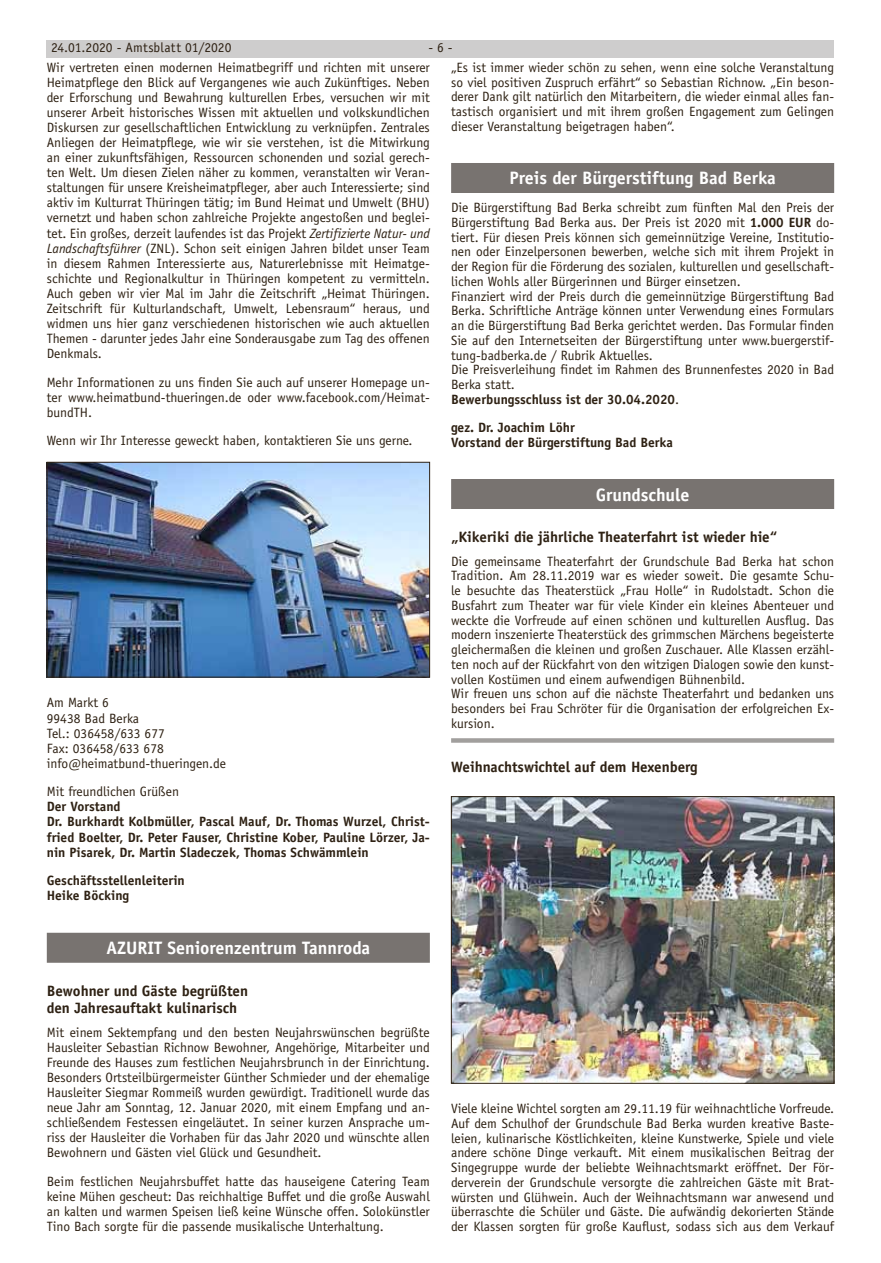
<style>
.page{position:relative;width:881px;height:1263px;background:#fff}
.page>*{position:absolute;margin:0;border:0;box-sizing:border-box;transform-origin:0 0}
.t1{font:700 18px "Officina Sans LT";color:#fff}
.t2{font:700 15px/16.6px "Officina Sans LT";color:#2e2113}
.t3{font:13.5px/15px "Officina Sans LT";color:#2e2113;text-align:justify}
.t4{font:700 13.5px/15px "Officina Sans LT";color:#2e2113}
.s1{font-weight:700}
.s2{font-style:italic}
</style>
<div class="page">
<div style="left:47px;top:40px;width:786px;height:17px;background:#cecdcd"></div>
<div style="left:451px;top:163px;width:382px;height:30px;background:#787370"></div>
<div style="left:451px;top:479px;width:382px;height:30px;background:#787370"></div>
<div style="left:451px;top:738px;width:382px;height:5px;background:#a19f9d"></div>
<img style="left:453px;top:798px;width:378px;height:283px">
<div style="left:451px;top:796px;width:382px;height:287px;border:1px solid #2e2113"></div>
<div style="left:47px;top:933px;width:382px;height:30px;background:#787370"></div>
<img style="left:49px;top:464px;width:378px;height:211px">
<div style="left:47px;top:462px;width:382px;height:215px;border:1px solid #2e2113"></div>
<p class="t3" style="left:51px;top:40px;width:182px">24.01.2020 - Amtsblatt 01/2020</p>
<p class="t3" style="left:451px;top:38px;width:384px;line-height:19.4px;text-indent:-23px">- 6 -<br>„Es ist immer wieder schön zu sehen, wenn eine solche Veranstaltung</p>
<p class="t3" style="left:451px;top:75px;width:384px">so viel positiven Zuspruch erfährt“ so Sebastian Richnow. „Ein beson&shy;derer Dank gilt natürlich den Mitarbeitern, die wieder einmal alles fan&shy;tastisch organisiert und mit ihrem großen Engagement zum Gelingen dieser Veranstaltung beigetragen haben“.</p>
<h1 class="t1" style="left:509px;top:167px;width:268px">Preis der Bürgerstiftung Bad Berka</h1>
<p class="t3" style="left:451px;top:200px;width:384px;text-align:left">Die Bürgerstiftung Bad Berka schreibt zum fünften Mal den Preis der Bürgerstiftung Bad Berka aus. Der Preis ist 2020 mit <span class="s1">1.000 EUR</span> do&shy;tiert. Für diesen Preis können sich gemeinnützige Vereine, Institutio&shy;nen oder Einzelpersonen bewerben, welche sich mit ihrem Projekt in der Region für die Förderung des sozialen, kulturellen und gesellschaft&shy;lichen Wohls aller Bürgerinnen und Bürger einsetzen.<br>Finanziert wird der Preis durch die gemeinnützige Bürgerstiftung Bad Berka. Schriftliche Anträge können unter Verwendung eines Formulars an die Bürgerstiftung Bad Berka gerichtet werden. Das Formular finden Sie auf den Internetseiten der Bürgerstiftung unter www.buergerstif&shy;tung-badberka.de / Rubrik Aktuelles.<br>Die Preisverleihung findet im Rahmen des Brunnenfestes 2020 in Bad Berka statt.<br><span class="s1">Bewerbungsschluss ist der 30.04.2020</span>.</p>
<p class="t4" style="left:451px;top:420px;width:223px">gez. Dr. Joachim Löhr<br>Vorstand der Bürgerstiftung Bad Berka</p>
<h1 class="t1" style="left:595px;top:483px;width:95px">Grundschule</h1>
<p class="t2" style="left:451px;top:529px;width:327px">„Kikeriki die jährliche Theaterfahrt ist wieder hie“</p>
<p class="t3" style="left:451px;top:554px;width:384px;text-align:left">Die gemeinsame Theaterfahrt der Grundschule Bad Berka hat schon Tradition. Am 28.11.2019 war es wieder soweit. Die gesamte Schu&shy;le besuchte das Theaterstück „Frau Holle“ in Rudolstadt. Schon die Busfahrt zum Theater war für viele Kinder ein kleines Abenteuer und weckte die Vorfreude auf einen schönen und kulturellen Ausflug. Das modern inszenierte Theaterstück des grimmschen Märchens begeisterte gleichermaßen die kleinen und großen Zuschauer. Alle Klassen erzähl&shy;ten noch auf der Rückfahrt von den witzigen Dialogen sowie den kunst&shy;vollen Kostümen und einem aufwendigen Bühnenbild.<br>Wir freuen uns schon auf die nächste Theaterfahrt und bedanken uns besonders bei Frau Schröter für die Organisation der erfolgreichen Ex&shy;kursion.</p>
<p class="t2" style="left:451px;top:758px;width:248px">Weihnachtswichtel auf dem Hexenberg</p>
<p class="t3" style="left:47px;top:60px;width:384px">Wir vertreten einen modernen Heimatbegriff und richten mit unserer Heimatpflege den Blick auf Vergangenes wie auch Zukünftiges. Neben der Erforschung und Bewahrung kulturellen Erbes, versuchen wir mit unserer Arbeit historisches Wissen mit aktuellen und volkskundlichen Diskursen zur gesellschaftlichen Entwicklung zu verknüpfen. Zentrales Anliegen der Heimatpflege, wie wir sie verstehen, ist die Mitwirkung an einer zukunftsfähigen, Ressourcen schonenden und sozial gerech&shy;ten Welt. Um diesen Zielen näher zu kommen, veranstalten wir Veran&shy;staltungen für unsere Kreisheimatpfleger, aber auch Interessierte; sind aktiv im Kulturrat Thüringen tätig; im Bund Heimat und Umwelt (BHU) vernetzt und haben schon zahlreiche Projekte angestoßen und beglei&shy;tet. Ein großes, derzeit laufendes ist das Projekt <span class="s2">Zertifizierte Natur- und Landschaftsführer</span> (ZNL). Schon seit einigen Jahren bildet unser Team in diesem Rahmen Interessierte aus, Naturerlebnisse mit Heimatge&shy;schichte und Regionalkultur in Thüringen kompetent zu vermitteln.<br>Auch geben wir vier Mal im Jahr die Zeitschrift „Heimat Thüringen.<br>Zeitschrift für Kulturlandschaft, Umwelt, Lebensraum“ heraus, und widmen uns hier ganz verschiedenen historischen wie auch aktuellen Themen - darunter jedes Jahr eine Sonderausgabe zum Tag des offenen Denkmals.</p>
<p class="t3" style="left:47px;top:375px;width:384px">Mehr Informationen zu uns finden Sie auch auf unserer Homepage un&shy;ter www.heimatbund-thueringen.de oder www.facebook.com/Heimat&shy;bundTH.</p>
<p class="t3" style="left:47px;top:433px;width:367px">Wenn wir Ihr Interesse geweckt haben, kontaktieren Sie uns gerne.</p>
<p class="t3" style="left:47px;top:695px;width:181px;text-align:left">Am Markt 6<br>99438 Bad Berka<br>Tel.: 036458/633 677<br>Fax: 036458/633 678 info@heimatbund-thueringen.de</p>
<p class="t3" style="left:47px;top:784px;width:134px">Mit freundlichen Grüßen</p>
<p class="t4" style="left:47px;top:799px;width:384px">Der Vorstand<br>Dr. Burkhardt Kolbmüller, Pascal Mauf, Dr. Thomas Wurzel, Christ&shy;fried Boelter, Dr. Peter Fauser, Christine Kober, Pauline Lörzer, Ja&shy;nin Pisarek, Dr. Martin Sladeczek, Thomas Schwämmlein</p>
<p class="t4" style="left:47px;top:873px;width:139px">Geschäftsstellenleiterin<br>Heike Böcking</p>
<h1 class="t1" style="left:106px;top:937px;width:265px">AZURIT Seniorenzentrum Tannroda</h1>
<p class="t2" style="left:47px;top:983px;width:203px">Bewohner und Gäste begrüßten den Jahresauftakt kulinarisch</p>
<p class="t3" style="left:47px;top:1025px;width:384px">Mit einem Sektempfang und den besten Neujahrswünschen begrüßte Hausleiter Sebastian Richnow Bewohner, Angehörige, Mitarbeiter und Freunde des Hauses zum festlichen Neujahrsbrunch in der Einrichtung.<br>Besonders Ortsteilbürgermeister Günther Schmieder und der ehemalige Hausleiter Siegmar Rommeiß wurden gewürdigt. Traditionell wurde das neue Jahr am Sonntag, 12. Januar 2020, mit einem Empfang und an&shy;schließendem Festessen eingeläutet. In seiner kurzen Ansprache um&shy;riss der Hausleiter die Vorhaben für das Jahr 2020 und wünschte allen Bewohnern und Gästen viel Glück und Gesundheit.</p>
<p class="t3" style="left:47px;top:1174px;width:384px">Beim festlichen Neujahrsbuffet hatte das hauseigene Catering Team keine Mühen gescheut: Das reichhaltige Buffet und die große Auswahl an kalten und warmen Speisen ließ keine Wünsche offen. Solokünstler Tino Bach sorgte für die passende musikalische Unterhaltung.</p>
<p class="t3" style="left:451px;top:1101px;width:384px">Viele kleine Wichtel sorgten am 29.11.19 für weihnachtliche Vorfreude.<br>Auf dem Schulhof der Grundschule Bad Berka wurden kreative Baste&shy;leien, kulinarische Köstlichkeiten, kleine Kunstwerke, Spiele und viele andere schöne Dinge verkauft. Mit einem musikalischen Beitrag der Singegruppe wurde der beliebte Weihnachtsmarkt eröffnet. Der För&shy;derverein der Grundschule versorgte die zahlreichen Gäste mit Brat&shy;würsten und Glühwein. Auch der Weihnachtsmann war anwesend und überraschte die Schüler und Gäste. Die aufwändig dekorierten Stände der Klassen sorgten für große Kauflust, sodass sich aus dem Verkauf</p>
</div>
